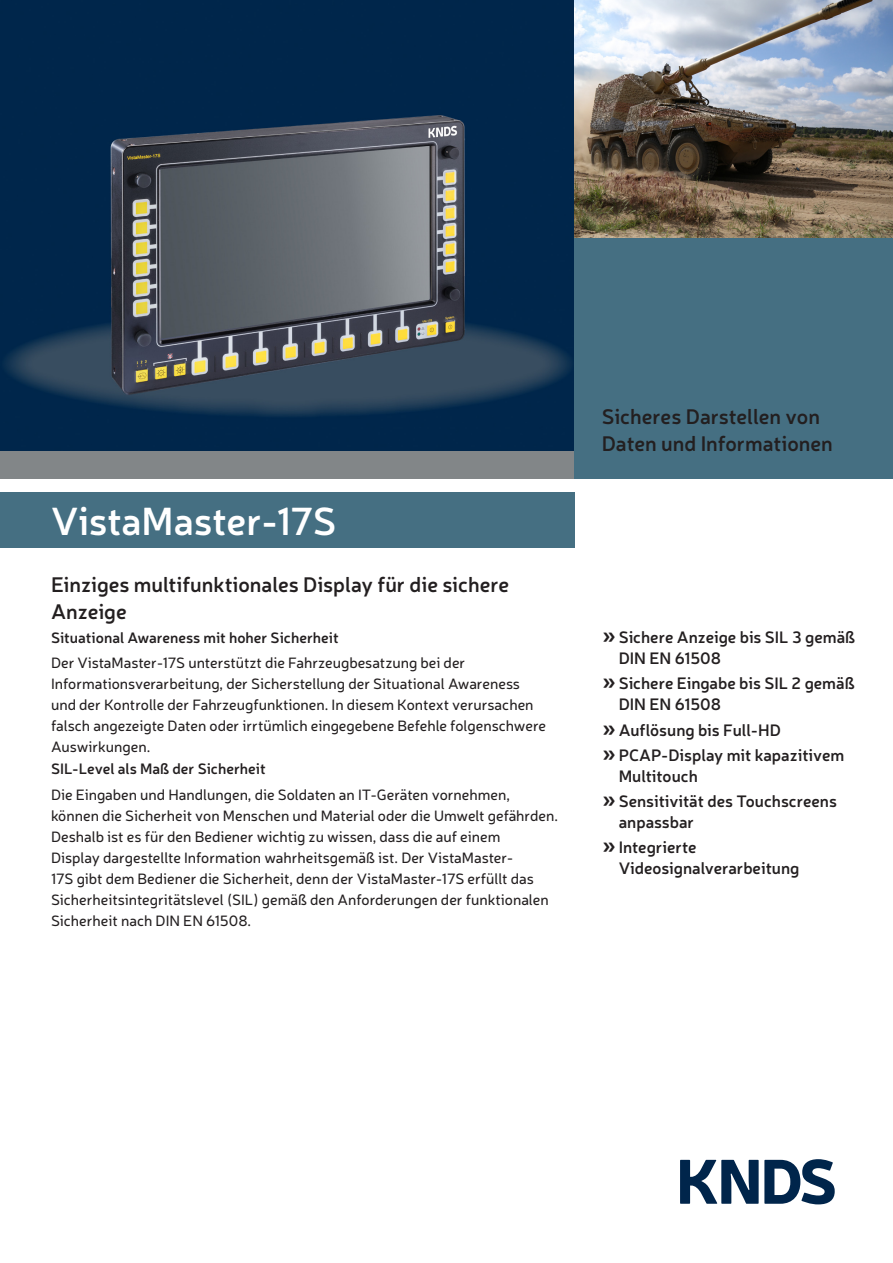
<style>
.page{position:relative;width:893px;height:1263px;background:#fff}
.page>*{position:absolute;margin:0;border:0;box-sizing:border-box;transform-origin:0 0}
.Headline{font:600 39px "Neris";letter-spacing:-.005em;color:#fff}
.Überschrift{font:600 21px/27px "Neris";color:#231f20}
.USP-Texte{font:600 21px/27px "Neris";color:#231f20}
.t1{font:600 16.5px/21px "Neris";color:#231f20}
.Fließtext{font:15px/21px "Neris";color:#231f20}
.Subline_-_Tech{font:600 15px "Neris";color:#231f20}
.s1{font-size:24px}
</style>
<div class="page">
<img style="left:0;top:1px;width:574px;height:450px">
<img style="left:574px;top:0;width:319px;height:238px">
<div style="left:0;top:492px;width:574px;height:55px;background:#456f82"></div>
<div style="left:0;top:451px;width:574px;height:27px;background:#828688"></div>
<div style="left:574px;top:238px;width:319px;height:240px;background:#456f82"></div>
<svg style="left:680px;top:1159px;width:155px;height:45px"></svg>
<p class="Headline" style="left:51px;top:494px;width:287px">VistaMaster-17S</p>
<p class="Überschrift" style="left:51px;top:570px;width:460px">Einziges multifunktionales Display für die sichere<br>Anzeige</p>
<p class="Subline_-_Tech" style="left:51px;top:627px;width:289px">Situational Awareness mit hoher Sicherheit</p>
<p class="Fließtext" style="left:51px;top:652px;width:497px">Der VistaMaster-17S unterstützt die Fahrzeugbesatzung bei der Informationsverarbeitung, der Sicherstellung der Situational Awareness und der Kontrolle der Fahrzeugfunktionen. In diesem Kontext verursachen falsch angezeigte Daten oder irrtümlich eingegebene Befehle folgenschwere Auswirkungen.</p>
<p class="Subline_-_Tech" style="left:51px;top:759px;width:216px">SIL-Level als Maß der Sicherheit</p>
<p class="Fließtext" style="left:51px;top:783px;width:509px">Die Eingaben und Handlungen, die Soldaten an IT-Geräten vornehmen, können die Sicherheit von Menschen und Material oder die Umwelt gefährden.<br>Deshalb ist es für den Bediener wichtig zu wissen, dass die auf einem<br>Display dargestellte Information wahrheitsgemäß ist. Der VistaMaster-<br>17S gibt dem Bediener die Sicherheit, denn der VistaMaster-17S erfüllt das Sicherheitsintegritätslevel (SIL) gemäß den Anforderungen der funktionalen Sicherheit nach DIN EN 61508.</p>
<p class="USP-Texte" style="left:602px;top:402px;width:233px">Sicheres Darstellen von<br>Daten und Informationen</p>
<p class="t1" style="left:619px;top:626px;width:238px;text-indent:-17px"><span class="s1">»</span>Sichere Anzeige bis SIL 3 gemäß<br>DIN EN 61508</p>
<p class="t1" style="left:619px;top:672px;width:238px;text-indent:-17px"><span class="s1">»</span>Sichere Eingabe bis SIL 2 gemäß<br>DIN EN 61508</p>
<p class="t1" style="left:602px;top:718px;width:181px"><span class="s1">»</span> Auflösung bis Full-HD</p>
<p class="t1" style="left:619px;top:744px;width:227px;text-indent:-17px"><span class="s1">»</span>PCAP-Display mit kapazitivem<br>Multitouch</p>
<p class="t1" style="left:619px;top:790px;width:220px;text-indent:-17px"><span class="s1">»</span>Sensitivität des Touchscreens anpassbar</p>
<p class="t1" style="left:619px;top:836px;width:182px;text-indent:-17px"><span class="s1">»</span>Integrierte<br>Videosignalverarbeitung</p>
</div>
